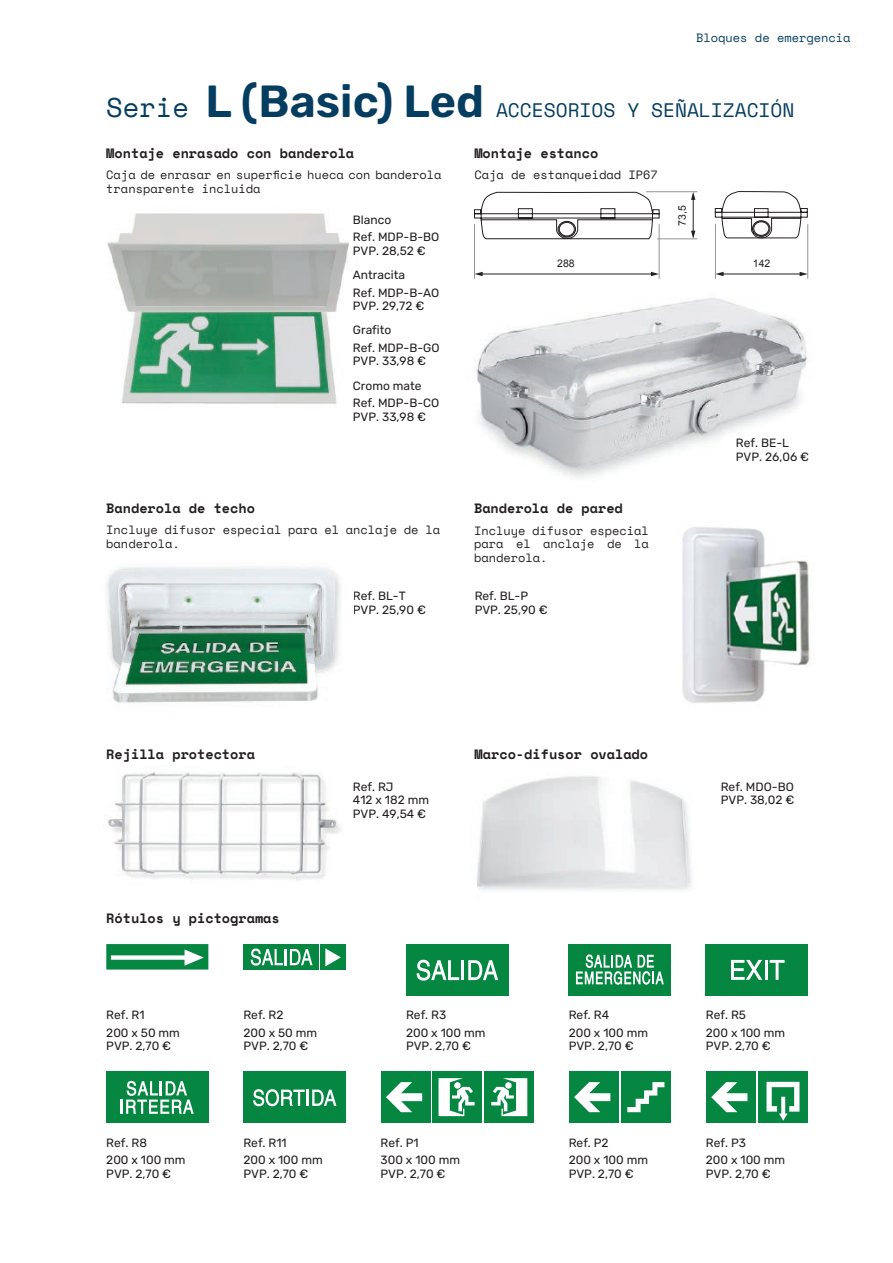
<style>
.page{position:relative;width:893px;height:1263px;background:#fff}
.page>*{position:absolute;margin:0;border:0;box-sizing:border-box;transform-origin:0 0}
.t1{font:600 45px "Rubik";color:#043d60}
.t2{font:19.5px "Space Mono";color:#043d60}
.t3{font:700 13.5px "Space Mono";color:#231f20}
.Texto_básico_8_1_pt{font:300 12px "Rubik";color:#231f20}
.t4{font:12px/13.5px "Space Mono";color:#231f20}
.Como_entrada_sección{font:12px "Space Mono";color:#043d60}
.t5{font:10.5px "Arial";color:#231f20}
.s1{font-family:"Space Mono";font-weight:400;font-size:27px}
</style>
<div class="page">
<img style="left:107px;top:213px;width:242px;height:191px">
<img style="left:474px;top:298px;width:334px;height:180px">
<img style="left:107px;top:567px;width:233px;height:136px">
<img style="left:682px;top:527px;width:128px;height:176px">
<img style="left:108px;top:772px;width:233px;height:108px">
<img style="left:477px;top:776px;width:215px;height:114px">
<svg style="left:106px;top:944px;width:102px;height:25px;background:#349d66"></svg>
<div style="left:243px;top:944px;width:76px;height:25px;background:#058742"></div>
<div style="left:320px;top:944px;width:25px;height:25px;background:#058742"></div>
<svg style="left:325px;top:948px;width:16px;height:18px"></svg>
<svg style="left:251px;top:948px;width:62px;height:18px"></svg>
<div style="left:406px;top:944px;width:102px;height:51px;background:#058742"></div>
<svg style="left:417px;top:960px;width:42px;height:20px"></svg>
<hr style="left:461px;top:960px;width:3px;height:20px;background:#fff">
<svg style="left:468px;top:960px;width:30px;height:20px"></svg>
<div style="left:569px;top:944px;width:102px;height:51px;background:#058742"></div>
<svg style="left:576px;top:954px;width:88px;height:31px"></svg>
<div style="left:706px;top:944px;width:102px;height:51px;background:#058742"></div>
<svg style="left:731px;top:960px;width:31px;height:20px"></svg>
<hr style="left:765px;top:960px;width:3px;height:20px;background:#fff">
<svg style="left:770px;top:960px;width:15px;height:20px"></svg>
<div style="left:106px;top:1071px;width:102px;height:52px;background:#058742"></div>
<svg style="left:121px;top:1081px;width:73px;height:33px"></svg>
<div style="left:243px;top:1071px;width:102px;height:52px;background:#058742"></div>
<svg style="left:253px;top:1089px;width:52px;height:17px"></svg>
<hr style="left:306px;top:1089px;width:3px;height:17px;background:#fff">
<svg style="left:312px;top:1089px;width:24px;height:17px"></svg>
<div style="left:484px;top:1071px;width:50px;height:52px;background:#058742"></div>
<svg style="left:491px;top:1078px;width:36px;height:38px"></svg>
<div style="left:432px;top:1071px;width:50px;height:52px;background:#058742"></div>
<svg style="left:438px;top:1078px;width:37px;height:38px"></svg>
<div style="left:381px;top:1071px;width:49px;height:52px;background:#058742"></div>
<svg style="left:386px;top:1082px;width:36px;height:30px"></svg>
<div style="left:569px;top:1071px;width:50px;height:52px;background:#058742"></div>
<svg style="left:574px;top:1082px;width:36px;height:30px"></svg>
<div style="left:621px;top:1071px;width:50px;height:52px;background:#058742"></div>
<svg style="left:627px;top:1082px;width:37px;height:30px"></svg>
<div style="left:706px;top:1071px;width:50px;height:52px;background:#058742"></div>
<svg style="left:711px;top:1082px;width:36px;height:30px"></svg>
<div style="left:758px;top:1071px;width:50px;height:52px;background:#058742"></div>
<svg style="left:766px;top:1082px;width:33px;height:39px"></svg>
<svg style="left:474px;top:191px;width:186px;height:48px"></svg>
<hr style="left:481px;top:274px;width:171px;height:1px;background:#231f20">
<svg style="left:475px;top:272px;width:8px;height:4px"></svg>
<svg style="left:651px;top:272px;width:8px;height:4px"></svg>
<hr style="left:474px;top:224px;width:1px;height:55px;background:#939598">
<hr style="left:659px;top:224px;width:1px;height:55px;background:#939598">
<hr style="left:693px;top:198px;width:1px;height:34px;background:#231f20">
<svg style="left:691px;top:192px;width:4px;height:8px"></svg>
<svg style="left:691px;top:231px;width:4px;height:7px"></svg>
<hr style="left:646px;top:191px;width:51px;height:1px;background:#939598">
<hr style="left:657px;top:238px;width:40px;height:1px;background:#939598">
<svg style="left:715px;top:191px;width:93px;height:48px"></svg>
<hr style="left:722px;top:274px;width:79px;height:1px;background:#231f20">
<svg style="left:716px;top:272px;width:8px;height:4px"></svg>
<svg style="left:800px;top:272px;width:7px;height:4px"></svg>
<hr style="left:715px;top:224px;width:1px;height:55px;background:#939598">
<hr style="left:807px;top:224px;width:1px;height:55px;background:#939598">
<p class="t1" style="left:106px;top:76px;width:379px"><span class="s1">Serie</span> L (Basic) Led</p>
<p class="Como_entrada_sección" style="left:696px;top:29px;width:156px">Bloques de emergencia</p>
<p class="t2" style="left:496px;top:96px;width:300px">ACCESORIOS Y SEÑALIZACIÓN</p>
<p class="t3" style="left:106px;top:142px;width:249px">Montaje enrasado con banderola</p>
<p class="t3" style="left:474px;top:142px;width:125px">Montaje estanco</p>
<p class="t4" style="left:106px;top:168px;width:337px">Caja de enrasar en superficie hueca con banderola transparente incluida</p>
<p class="t4" style="left:474px;top:168px;width:185px">Caja de estanqueidad IP67</p>
<p class="Texto_básico_8_1_pt" style="left:353px;top:213px;width:40px">Blanco</p>
<p class="Texto_básico_8_1_pt" style="left:353px;top:231px;width:88px">Ref. MDP-B-BO</p>
<p class="Texto_básico_8_1_pt" style="left:353px;top:244px;width:74px">PVP. 28,52 €</p>
<p class="Texto_básico_8_1_pt" style="left:353px;top:268px;width:54px">Antracita</p>
<p class="Texto_básico_8_1_pt" style="left:353px;top:286px;width:88px">Ref. MDP-B-AO</p>
<p class="Texto_básico_8_1_pt" style="left:353px;top:299px;width:73px">PVP. 29,72 €</p>
<p class="Texto_básico_8_1_pt" style="left:353px;top:323px;width:40px">Grafito</p>
<p class="Texto_básico_8_1_pt" style="left:353px;top:341px;width:88px">Ref. MDP-B-GO</p>
<p class="Texto_básico_8_1_pt" style="left:353px;top:355px;width:75px">PVP. 33,98 €</p>
<p class="Texto_básico_8_1_pt" style="left:353px;top:379px;width:70px">Cromo mate</p>
<p class="Texto_básico_8_1_pt" style="left:353px;top:397px;width:88px">Ref. MDP-B-CO</p>
<p class="Texto_básico_8_1_pt" style="left:353px;top:410px;width:75px">PVP. 33,98 €</p>
<p class="t5" style="left:557px;top:257px;width:19px">288</p>
<p class="t5" style="left:675px;top:226px;width:22px;rotate:-90deg">73,5</p>
<p class="t5" style="left:753px;top:257px;width:19px">142</p>
<p class="Texto_básico_8_1_pt" style="left:736px;top:436px;width:55px">Ref. BE-L</p>
<p class="Texto_básico_8_1_pt" style="left:736px;top:450px;width:75px">PVP. 26,06 €</p>
<p class="t3" style="left:106px;top:497px;width:150px">Banderola de techo</p>
<p class="t3" style="left:474px;top:498px;width:150px">Banderola de pared</p>
<p class="t4" style="left:106px;top:523px;width:335px">Incluye difusor especial para el anclaje de la banderola.</p>
<p class="t4" style="left:474px;top:523px;width:176px;text-align:justify">Incluye difusor especial para el anclaje de la banderola.</p>
<p class="Texto_básico_8_1_pt" style="left:353px;top:589px;width:54px">Ref. BL-T</p>
<p class="Texto_básico_8_1_pt" style="left:353px;top:603px;width:74px">PVP. 25,90 €</p>
<p class="Texto_básico_8_1_pt" style="left:475px;top:589px;width:55px">Ref. BL-P</p>
<p class="Texto_básico_8_1_pt" style="left:475px;top:603px;width:74px">PVP. 25,90 €</p>
<p class="t3" style="left:106px;top:744px;width:150px">Rejilla protectora</p>
<p class="t3" style="left:475px;top:744px;width:175px">Marco-difusor ovalado</p>
<p class="Texto_básico_8_1_pt" style="left:353px;top:780px;width:42px">Ref. RJ</p>
<p class="Texto_básico_8_1_pt" style="left:353px;top:793px;width:78px">412 x 182 mm</p>
<p class="Texto_básico_8_1_pt" style="left:353px;top:807px;width:75px">PVP. 49,54 €</p>
<p class="t3" style="left:106px;top:908px;width:175px">Rótulos y pictogramas</p>
<p class="Texto_básico_8_1_pt" style="left:106px;top:1008px;width:40px">Ref. R1</p>
<p class="Texto_básico_8_1_pt" style="left:106px;top:1026px;width:75px">200 x 50 mm</p>
<p class="Texto_básico_8_1_pt" style="left:106px;top:1039px;width:66px">PVP. 2,70 €</p>
<p class="Texto_básico_8_1_pt" style="left:106px;top:1136px;width:42px">Ref. R8</p>
<p class="Texto_básico_8_1_pt" style="left:106px;top:1153px;width:81px">200 x 100 mm</p>
<p class="Texto_básico_8_1_pt" style="left:106px;top:1167px;width:66px">PVP. 2,70 €</p>
<p class="Texto_básico_8_1_pt" style="left:243px;top:1008px;width:42px">Ref. R2</p>
<p class="Texto_básico_8_1_pt" style="left:243px;top:1026px;width:75px">200 x 50 mm</p>
<p class="Texto_básico_8_1_pt" style="left:243px;top:1039px;width:66px">PVP. 2,70 €</p>
<p class="Texto_básico_8_1_pt" style="left:243px;top:1136px;width:45px">Ref. R11</p>
<p class="Texto_básico_8_1_pt" style="left:243px;top:1153px;width:81px">200 x 100 mm</p>
<p class="Texto_básico_8_1_pt" style="left:243px;top:1167px;width:66px">PVP. 2,70 €</p>
<p class="Texto_básico_8_1_pt" style="left:406px;top:1008px;width:42px">Ref. R3</p>
<p class="Texto_básico_8_1_pt" style="left:406px;top:1026px;width:81px">200 x 100 mm</p>
<p class="Texto_básico_8_1_pt" style="left:406px;top:1039px;width:66px">PVP. 2,70 €</p>
<p class="Texto_básico_8_1_pt" style="left:381px;top:1136px;width:40px">Ref. P1</p>
<p class="Texto_básico_8_1_pt" style="left:381px;top:1153px;width:81px">300 x 100 mm</p>
<p class="Texto_básico_8_1_pt" style="left:381px;top:1167px;width:66px">PVP. 2,70 €</p>
<p class="Texto_básico_8_1_pt" style="left:569px;top:1008px;width:42px">Ref. R4</p>
<p class="Texto_básico_8_1_pt" style="left:569px;top:1026px;width:81px">200 x 100 mm</p>
<p class="Texto_básico_8_1_pt" style="left:569px;top:1039px;width:66px">PVP. 2,70 €</p>
<p class="Texto_básico_8_1_pt" style="left:569px;top:1136px;width:41px">Ref. P2</p>
<p class="Texto_básico_8_1_pt" style="left:569px;top:1153px;width:81px">200 x 100 mm</p>
<p class="Texto_básico_8_1_pt" style="left:569px;top:1167px;width:66px">PVP. 2,70 €</p>
<p class="Texto_básico_8_1_pt" style="left:721px;top:780px;width:75px">Ref. MDO-BO</p>
<p class="Texto_básico_8_1_pt" style="left:721px;top:793px;width:75px">PVP. 38,02 €</p>
<p class="Texto_básico_8_1_pt" style="left:706px;top:1008px;width:42px">Ref. R5</p>
<p class="Texto_básico_8_1_pt" style="left:706px;top:1026px;width:81px">200 x 100 mm</p>
<p class="Texto_básico_8_1_pt" style="left:706px;top:1039px;width:66px">PVP. 2,70 €</p>
<p class="Texto_básico_8_1_pt" style="left:706px;top:1136px;width:42px">Ref. P3</p>
<p class="Texto_básico_8_1_pt" style="left:706px;top:1153px;width:81px">200 x 100 mm</p>
<p class="Texto_básico_8_1_pt" style="left:706px;top:1167px;width:66px">PVP. 2,70 €</p>
</div>
